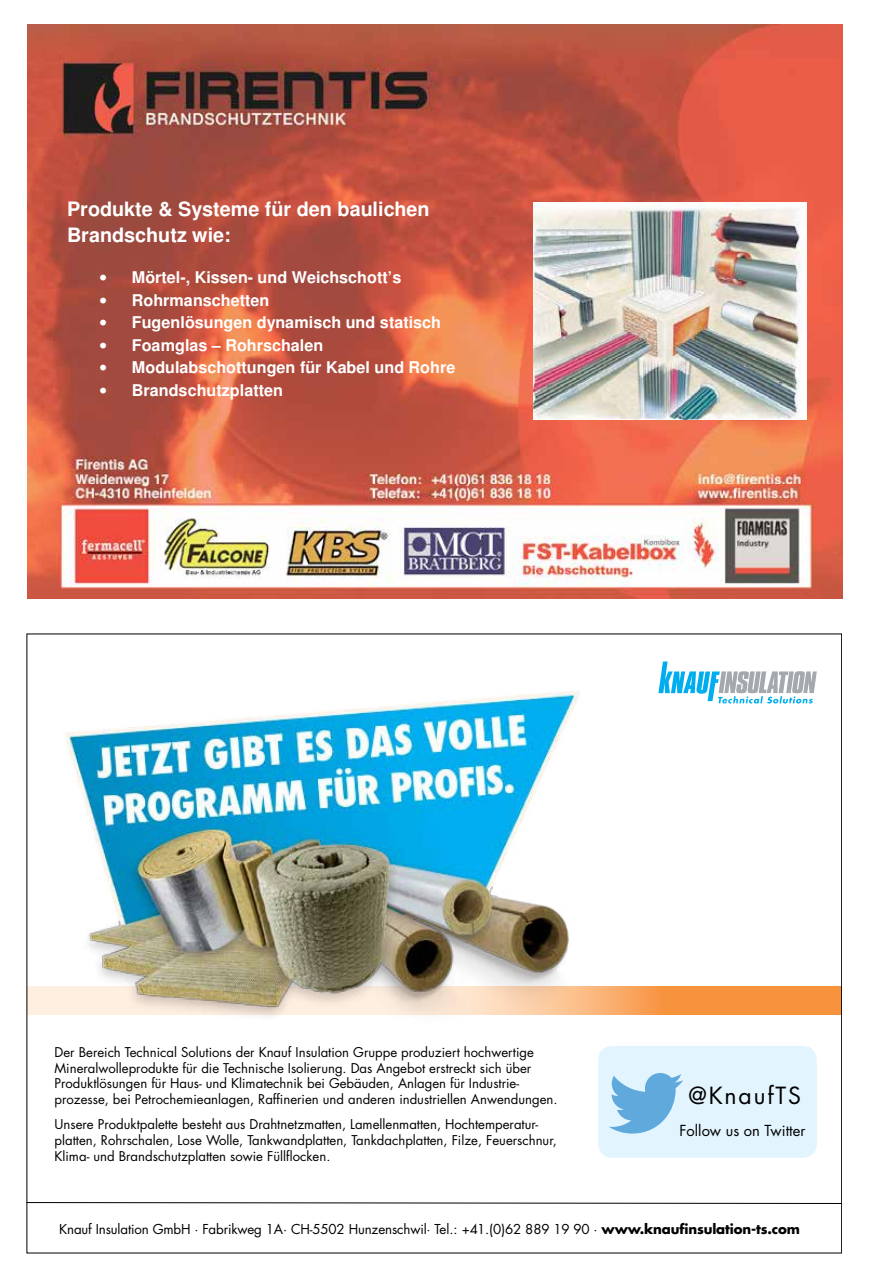
<style>
.page{position:relative;width:893px;height:1263px;background:#fff}
.page>*{position:absolute;margin:0;border:0;box-sizing:border-box;transform-origin:0 0}
.t1{font:22.95px "Futura Std";letter-spacing:.08em;color:#000}
.t2{font:700 19.8px/26.1px "Helvetica";color:#fff}
.t3{font:700 16.2px "Helvetica";letter-spacing:.005em;color:#fff}
.t4{font:14.85px "Futura Std";color:#000}
.t5{font:13.35px "Futura Std";letter-spacing:-.01em;color:#000}
.t6{font:13.2px/15.8px "Futura Std";color:#000}
.s1{font-weight:700}
</style>
<div class="page">
<img style="left:27px;top:24px;width:815px;height:575px">
<img style="left:533px;top:203px;width:274px;height:216px">
<div style="left:27px;top:986px;width:815px;height:28px;background:#f7933d"></div>
<div style="left:598px;top:1046px;width:219px;height:112px;background:#e2f4fd;border-radius:14px"></div>
<svg style="left:658px;top:661px;width:159px;height:42px"></svg>
<img style="left:27px;top:674px;width:625px;height:384px">
<svg style="left:609px;top:1073px;width:74px;height:60px"></svg>
<svg style="left:27px;top:1202px;width:815px;height:2px;background:#7e7e7e"></svg>
<h2 class="t2" style="left:67px;top:197px;width:364px">Produkte &amp; Systeme für den baulichen<br>Brandschutz wie:</h2>
<p class="t3" style="left:99px;top:271px;width:303px">• Mörtel-, Kissen- und Weichschott’s</p>
<p class="t3" style="left:99px;top:294px;width:172px">• Rohrmanschetten</p>
<p class="t3" style="left:99px;top:316px;width:343px">• Fugenlösungen dynamisch und statisch</p>
<p class="t3" style="left:99px;top:339px;width:225px">• Foamglas – Rohrschalen</p>
<p class="t3" style="left:99px;top:361px;width:357px">• Modulabschottungen für Kabel und Rohre</p>
<p class="t3" style="left:99px;top:384px;width:185px">• Brandschutzplatten</p>
<p class="t6" style="left:55px;top:1045px;width:504px">Der Bereich Technical Solutions der Knauf Insulation Gruppe produziert hochwertige Mineralwolleprodukte für die Technische Isolierung. Das Angebot erstreckt sich über Produktlösungen für Haus- und Klimatechnik bei Gebäuden, Anlagen für Industrie&shy;prozesse, bei Petrochemieanlagen, Raffinerien und anderen industriellen Anwendungen.</p>
<p class="t6" style="left:55px;top:1117px;width:504px">Unsere Produktpalette besteht aus Drahtnetzmatten, Lamellenmatten, Hochtemperatur&shy;platten, Rohrschalen, Lose Wolle, Tankwandplatten, Tankdachplatten, Filze, Feuerschnur,<br>Klima- und Brandschutzplatten sowie Füllflocken.</p>
<h1 class="t1" style="left:688px;top:1084px;width:114px">@KnaufTS</h1>
<p class="t4" style="left:680px;top:1124px;width:127px">Follow us on Twitter</p>
<p class="t5" style="left:59px;top:1222px;width:742px">Knauf Insulation GmbH · Fabrikweg 1A· CH-5502 Hunzenschwil· Tel.: +41.(0)62 889 19 90 · <span class="s1">www.knaufinsulation-ts.com</span></p>
</div>
